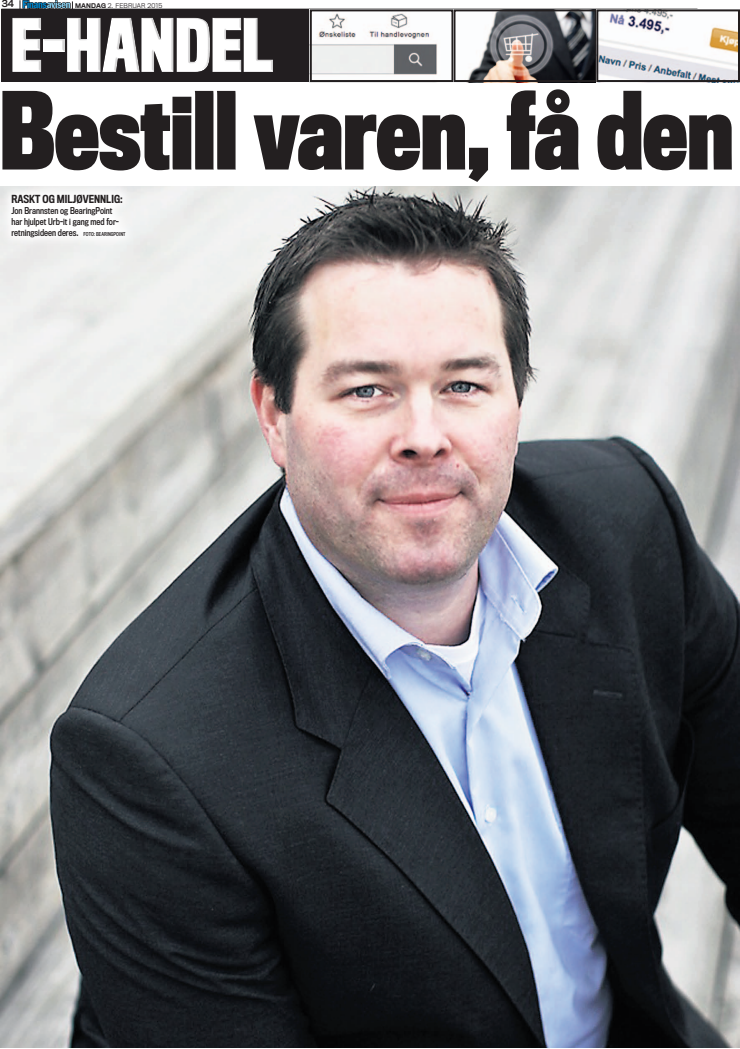
<style>
.page{position:relative;width:740px;height:1049px;background:#fff}
.page>*{position:absolute;margin:0;border:0;box-sizing:border-box;transform-origin:0 0}
.t1{font:700 98.5px "Titling Gothic FB Comp";letter-spacing:-.005em;color:#231f20}
.t2{font:700 67.9px "Titling Gothic FB Comp";color:#fff}
.t3{font:500 10.2px "Titling Gothic FB Cond";letter-spacing:.005em;color:#231f20}
.t4{font:9px "Titling Gothic FB Normal Standard";color:#231f20}
.t5{font:8.8px/11px "Titling Gothic FB Cond Standard";letter-spacing:.005em;color:#231f20}
.t6{font:300 6px "Titling Gothic FB Normal";letter-spacing:.02em;color:#231f20}
.s1{font-weight:500}
.s2{font-size:5px}
</style>
<div class="page">
<svg style="left:20px;top:0;width:53px;height:9px"></svg>
<div style="left:1px;top:9px;width:739px;height:73px;background:#221e20"></div>
<img style="left:313px;top:12px;width:424px;height:67px">
<div style="left:310px;top:9px;width:143px;height:73px;border:2px solid #221e1f"></div>
<div style="left:453px;top:9px;width:144px;height:73px;border:2px solid #221e1f"></div>
<div style="left:596px;top:9px;width:144px;height:73px;border:2px solid #221e1f"></div>
<img style="left:0;top:186px;width:740px;height:861px">
<svg style="left:0;top:186px;width:137px;height:63px"></svg>
<p class="t4" style="left:2px;top:-1px;width:14px">34</p>
<p class="t6" style="left:75px;top:2px;width:89px"><span class="s1">MANDAG</span> 2. FEBRUAR 2015</p>
<h2 class="t2" style="left:11px;top:7px;width:264px">E-handel</h2>
<h1 class="t1" style="left:0;top:75px;width:735px">Bestill varen, få den</h1>
<p class="t3" style="left:11px;top:193px;width:113px">RASKT OG MILJØVENNLIG:</p>
<p class="t5" style="left:11px;top:205px;width:116px">Jon Brannsten og BearingPoint har hjulpet Urb-it i gang med for&shy;retningsideen deres. <span class="s2">Foto: BearingPoint</span></p>
</div>
